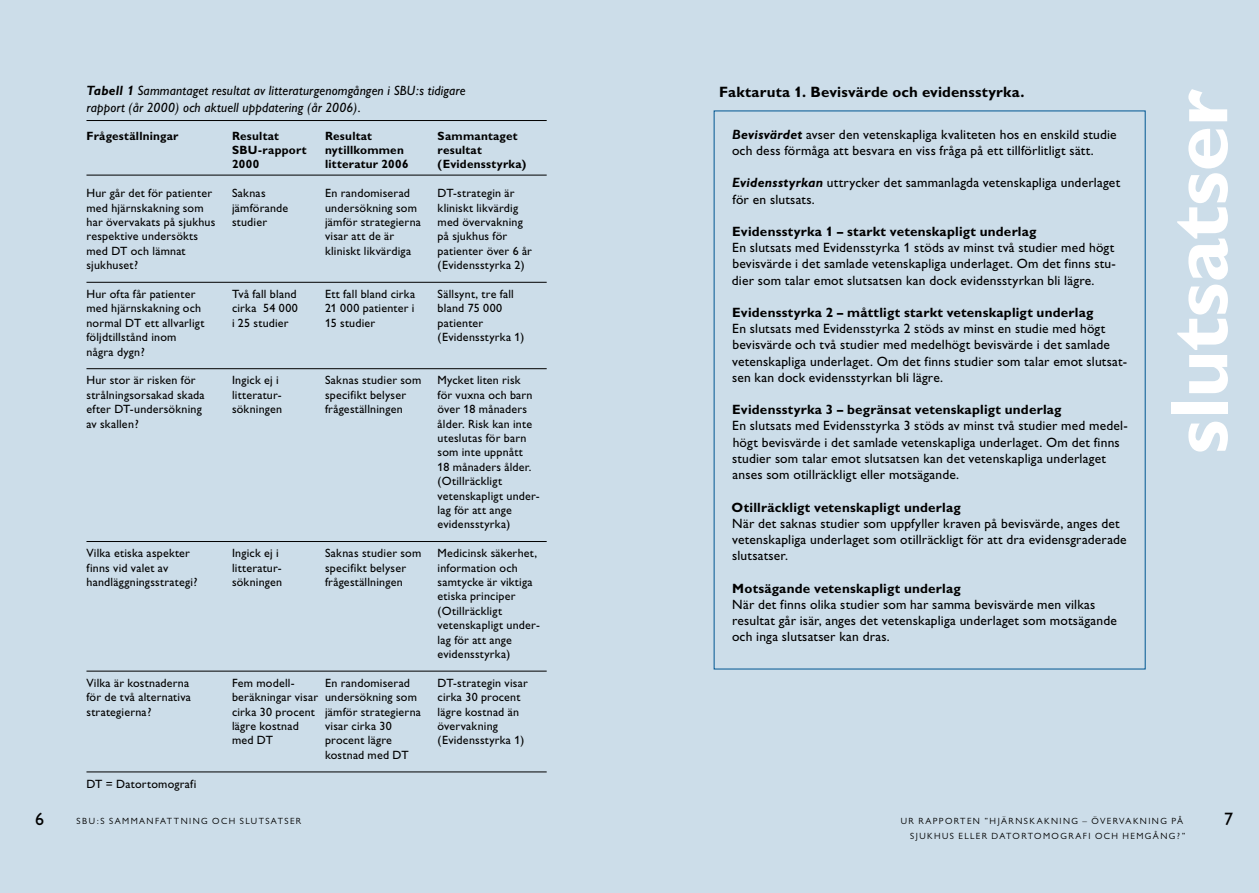
<style>
.page{position:relative;width:1259px;height:893px;background:#fff}
.page>*{position:absolute;margin:0;border:0;box-sizing:border-box;transform-origin:0 0}
.t1{font:700 82.5px "Gill Alt One";letter-spacing:-.005em;color:#fff}
.t2{font:700 15px "Gill Alt One";letter-spacing:.015em;color:#000}
.t3{font:13.5px/16.2px "Gill Alt One";letter-spacing:.015em;color:#000}
.t4{font:700 13.5px "Gill Alt One";letter-spacing:.015em;color:#000}
.t5{font:italic 13.5px "Gill Alt One";letter-spacing:.01em;color:#000}
.t6{font:12px/14.4px "Gill Alt One";letter-spacing:.02em;color:#000}
.t7{font:700 12px "Gill Alt One";letter-spacing:.02em;color:#000}
.t8{font:9px/15px "Gill Alt One";letter-spacing:.155em;color:#000;text-align:right}
.s1{font-weight:700}
.s2{font-family:"M Gill Sans";font-weight:700;font-style:italic}
</style>
<div class="page">
<div style="left:0;top:0;width:629px;height:893px;background:#ccdde9"></div>
<div style="left:629px;top:0;width:630px;height:893px;background:#ccdde9"></div>
<hr style="left:86px;top:120px;width:461px;height:1px;background:#000">
<hr style="left:86px;top:175px;width:461px;height:1px;background:#000">
<hr style="left:86px;top:282px;width:461px;height:1px;background:#000">
<hr style="left:86px;top:368px;width:461px;height:1px;background:#000">
<hr style="left:86px;top:541px;width:461px;height:1px;background:#000">
<hr style="left:86px;top:671px;width:461px;height:1px;background:#000">
<hr style="left:86px;top:771px;width:461px;height:1px;background:#000">
<p class="t5" style="left:86px;top:83px;width:380px"><span class="s1">Tabell 1</span> Sammantaget resultat av litteraturgenomgången i SBU:s tidigare</p>
<p class="t2" style="left:719px;top:83px;width:307px">Faktaruta 1. Bevisvärde och evidensstyrka.</p>
<p class="t5" style="left:86px;top:99px;width:276px">rapport (år 2000) och aktuell uppdatering (år 2006).</p>
<p class="t7" style="left:86px;top:128px;width:94px">Frågeställningar</p>
<p class="t7" style="left:232px;top:128px;width:48px">Resultat</p>
<p class="t7" style="left:325px;top:128px;width:48px">Resultat</p>
<p class="t7" style="left:437px;top:128px;width:82px">Sammantaget</p>
<p class="t7" style="left:232px;top:143px;width:76px">SBU-rapport</p>
<p class="t7" style="left:325px;top:143px;width:80px">nytillkommen</p>
<p class="t7" style="left:437px;top:143px;width:46px">resultat</p>
<p class="t7" style="left:232px;top:157px;width:29px">2000</p>
<p class="t7" style="left:325px;top:157px;width:85px">litteratur 2006</p>
<p class="t7" style="left:437px;top:157px;width:90px">(Evidensstyrka)</p>
<p class="t6" style="left:86px;top:186px;width:127px">Hur går det för patienter</p>
<p class="t6" style="left:232px;top:186px;width:35px">Saknas</p>
<p class="t6" style="left:325px;top:186px;width:86px">En randomiserad</p>
<p class="t6" style="left:437px;top:186px;width:78px">DT-strategin är</p>
<p class="t6" style="left:86px;top:200px;width:119px">med hjärnskakning som</p>
<p class="t6" style="left:232px;top:200px;width:58px">jämförande</p>
<p class="t6" style="left:325px;top:200px;width:93px">undersökning som</p>
<p class="t6" style="left:437px;top:200px;width:82px">kliniskt likvärdig</p>
<p class="t6" style="left:86px;top:215px;width:130px">har övervakats på sjukhus</p>
<p class="t6" style="left:232px;top:215px;width:37px">studier</p>
<p class="t6" style="left:325px;top:215px;width:97px">jämför strategierna</p>
<p class="t6" style="left:437px;top:215px;width:87px">med övervakning</p>
<p class="t6" style="left:86px;top:229px;width:113px">respektive undersökts</p>
<p class="t6" style="left:325px;top:229px;width:71px">visar att de är</p>
<p class="t6" style="left:437px;top:229px;width:71px">på sjukhus för</p>
<p class="t6" style="left:86px;top:243px;width:101px">med DT och lämnat</p>
<p class="t6" style="left:325px;top:243px;width:88px">kliniskt likvärdiga</p>
<p class="t6" style="left:437px;top:243px;width:96px">patienter över 6 år</p>
<p class="t6" style="left:86px;top:258px;width:53px">sjukhuset?</p>
<p class="t6" style="left:437px;top:258px;width:89px">(Evidensstyrka 2)</p>
<p class="t6" style="left:86px;top:287px;width:110px">Hur ofta får patienter</p>
<p class="t6" style="left:232px;top:287px;width:66px">Två fall bland</p>
<p class="t6" style="left:325px;top:287px;width:92px">Ett fall bland cirka</p>
<p class="t6" style="left:437px;top:287px;width:78px">Sällsynt, tre fall</p>
<p class="t6" style="left:86px;top:301px;width:116px">med hjärnskakning och</p>
<p class="t6" style="left:232px;top:301px;width:67px">cirka 54 000</p>
<p class="t6" style="left:325px;top:301px;width:91px">21 000 patienter i</p>
<p class="t6" style="left:437px;top:301px;width:66px">bland 75 000</p>
<p class="t6" style="left:86px;top:315px;width:120px">normal DT ett allvarligt</p>
<p class="t6" style="left:232px;top:315px;width:58px">i 25 studier</p>
<p class="t6" style="left:325px;top:315px;width:52px">15 studier</p>
<p class="t6" style="left:437px;top:315px;width:47px">patienter</p>
<p class="t6" style="left:86px;top:330px;width:91px">följdtillstånd inom</p>
<p class="t6" style="left:437px;top:330px;width:88px">(Evidensstyrka 1)</p>
<p class="t6" style="left:86px;top:344px;width:60px">några dygn?</p>
<p class="t6" style="left:86px;top:373px;width:111px">Hur stor är risken för</p>
<p class="t6" style="left:232px;top:373px;width:48px">Ingick ej i</p>
<p class="t6" style="left:325px;top:373px;width:98px">Saknas studier som</p>
<p class="t6" style="left:437px;top:373px;width:85px">Mycket liten risk</p>
<p class="t6" style="left:86px;top:387px;width:120px">strålningsorsakad skada</p>
<p class="t6" style="left:232px;top:387px;width:51px">litteratur-</p>
<p class="t6" style="left:325px;top:387px;width:83px">specifikt belyser</p>
<p class="t6" style="left:437px;top:387px;width:96px">för vuxna och barn</p>
<p class="t6" style="left:86px;top:402px;width:117px">efter DT-undersökning</p>
<p class="t6" style="left:232px;top:402px;width:52px">sökningen</p>
<p class="t6" style="left:325px;top:402px;width:79px">frågeställningen</p>
<p class="t6" style="left:437px;top:402px;width:91px">över 18 månaders</p>
<p class="t6" style="left:86px;top:416px;width:54px">av skallen?</p>
<p class="t6" style="left:437px;top:416px;width:104px">ålder. Risk kan inte uteslutas för barn som inte uppnått<br>18 månaders ålder. (Otillräckligt vetenskapligt under&shy;lag för att ange evidensstyrka)</p>
<p class="t6" style="left:86px;top:546px;width:105px">Vilka etiska aspekter</p>
<p class="t6" style="left:232px;top:546px;width:48px">Ingick ej i</p>
<p class="t6" style="left:325px;top:546px;width:98px">Saknas studier som</p>
<p class="t6" style="left:437px;top:546px;width:101px">Medicinsk säkerhet,</p>
<p class="t6" style="left:86px;top:560px;width:83px">finns vid valet av</p>
<p class="t6" style="left:232px;top:560px;width:51px">litteratur-</p>
<p class="t6" style="left:325px;top:560px;width:83px">specifikt belyser</p>
<p class="t6" style="left:437px;top:560px;width:82px">information och</p>
<p class="t6" style="left:86px;top:575px;width:113px">handläggningsstrategi?</p>
<p class="t6" style="left:232px;top:575px;width:52px">sökningen</p>
<p class="t6" style="left:325px;top:575px;width:79px">frågeställningen</p>
<p class="t6" style="left:437px;top:575px;width:104px">samtycke är viktiga etiska principer (Otillräckligt vetenskapligt under&shy;lag för att ange evidensstyrka)</p>
<p class="t6" style="left:86px;top:675px;width:104px">Vilka är kostnaderna</p>
<p class="t6" style="left:232px;top:675px;width:64px">Fem modell-</p>
<p class="t6" style="left:325px;top:675px;width:86px">En randomiserad</p>
<p class="t6" style="left:437px;top:675px;width:92px">DT-strategin visar</p>
<p class="t6" style="left:86px;top:690px;width:106px">för de två alternativa</p>
<p class="t6" style="left:232px;top:690px;width:186px">beräkningar visar undersökning som</p>
<p class="t6" style="left:437px;top:690px;width:84px">cirka 30 procent</p>
<p class="t6" style="left:86px;top:704px;width:66px">strategierna?</p>
<p class="t6" style="left:232px;top:704px;width:190px">cirka 30 procent jämför strategierna</p>
<p class="t6" style="left:437px;top:704px;width:83px">lägre kostnad än</p>
<p class="t6" style="left:232px;top:719px;width:68px">lägre kostnad</p>
<p class="t6" style="left:325px;top:719px;width:68px">visar cirka 30</p>
<p class="t6" style="left:437px;top:719px;width:62px">övervakning</p>
<p class="t6" style="left:232px;top:733px;width:42px">med DT</p>
<p class="t6" style="left:325px;top:733px;width:68px">procent lägre</p>
<p class="t6" style="left:437px;top:733px;width:88px">(Evidensstyrka 1)</p>
<p class="t6" style="left:325px;top:747px;width:85px">kostnad med DT</p>
<p class="t6" style="left:86px;top:776px;width:111px">DT = Datortomografi</p>
<p class="t3" style="left:732px;top:126px;width:386px"><span class="s2">Bevisvärdet</span> avser den vetenskapliga kvaliteten hos en enskild studie och dess förmåga att besvara en viss fråga på ett tillförlitligt sätt.</p>
<p class="t3" style="left:732px;top:175px;width:389px"><span class="s2">Evidensstyrkan</span> uttrycker det sammanlagda vetenskapliga underlaget för en slutsats.</p>
<p class="t4" style="left:732px;top:224px;width:306px">Evidensstyrka 1 – starkt vetenskapligt underlag</p>
<p class="t3" style="left:732px;top:240px;width:385px;text-align:justify">En slutsats med Evidensstyrka 1 stöds av minst två studier med högt bevisvärde i det samlade vetenskapliga underlaget. Om det finns stu&shy;dier som talar emot slutsatsen kan dock evidensstyrkan bli lägre.</p>
<p class="t4" style="left:732px;top:305px;width:362px">Evidensstyrka 2 – måttligt starkt vetenskapligt underlag</p>
<p class="t3" style="left:732px;top:321px;width:396px">En slutsats med Evidensstyrka 2 stöds av minst en studie med högt bevisvärde och två studier med medelhögt bevisvärde i det samlade vetenskapliga underlaget. Om det finns studier som talar emot slutsat&shy;sen kan dock evidensstyrkan bli lägre.</p>
<p class="t4" style="left:732px;top:402px;width:331px">Evidensstyrka 3 – begränsat vetenskapligt underlag</p>
<p class="t3" style="left:732px;top:418px;width:397px">En slutsats med Evidensstyrka 3 stöds av minst två studier med medel&shy;högt bevisvärde i det samlade vetenskapliga underlaget. Om det finns studier som talar emot slutsatsen kan det vetenskapliga underlaget anses som otillräckligt eller motsägande.</p>
<p class="t4" style="left:731px;top:499px;width:231px">Otillräckligt vetenskapligt underlag</p>
<p class="t3" style="left:732px;top:515px;width:396px">När det saknas studier som uppfyller kraven på bevisvärde, anges det vetenskapliga underlaget som otillräckligt för att dra evidensgraderade slutsatser.</p>
<p class="t4" style="left:732px;top:580px;width:230px">Motsägande vetenskapligt underlag</p>
<p class="t3" style="left:732px;top:596px;width:386px">När det finns olika studier som har samma bevisvärde men vilkas resultat går isär, anges det vetenskapliga underlaget som motsägande och inga slutsatser kan dras.</p>
<h1 class="t1" style="left:1150px;top:455px;width:367px;rotate:-90deg">slutsatser</h1>
<p class="t8" style="left:77px;top:813px;width:226px">SBU:S SAMMANFATTNING OCH SLUTSATSER</p>
<p class="t8" style="left:901px;top:813px;width:286px">UR RAPPORTEN ”HJÄRNSKAKNING – ÖVERVAKNING PÅ<br>SJUKHUS ELLER DATORTOMOGRAFI OCH HEMGÅNG?”</p>
</div>
